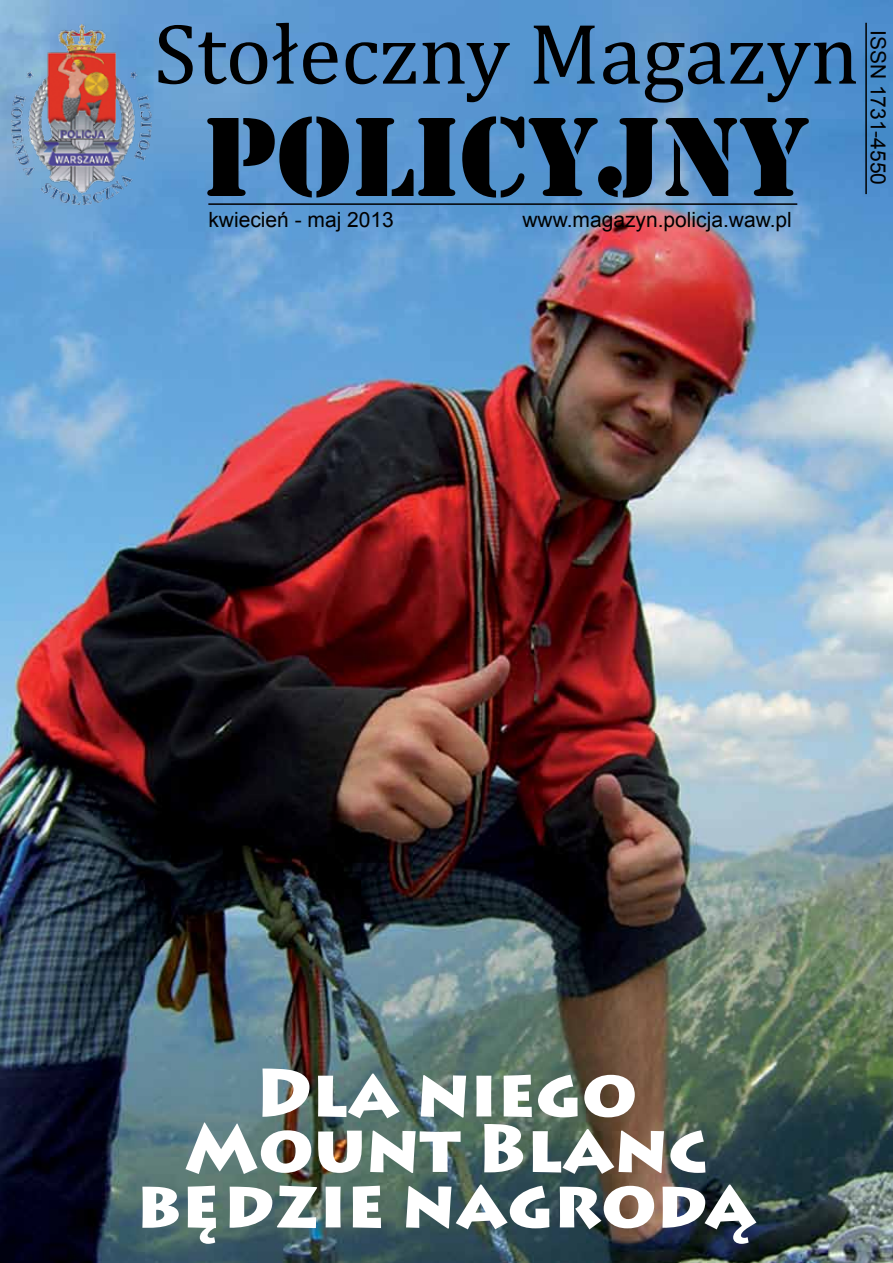
<style>
.page{position:relative;width:893px;height:1263px;background:#fff}
.page>*{position:absolute;margin:0;border:0;box-sizing:border-box;transform-origin:0 0}
.t1{font:117px "Stencil";color:#000}
.t2{font:87px "Cambria";color:#000}
.t3{font:900 67.5px/55.5px "Lithos Pro";color:#fff;text-align:center}
.t4{font:21px "Arial";color:#000}
</style>
<div class="page">
<img style="left:0;top:0;width:893px;height:1263px">
<img style="left:9px;top:23px;width:144px;height:181px">
<hr style="left:208px;top:203px;width:589px;height:2px;background:#000">
<hr style="left:865px;top:23px;width:2px;height:171px;background:#000">
<h2 class="t2" style="left:154px;top:3px;width:707px">Stołeczny Magazyn</h2>
<p class="t4" style="left:892px;top:30px;width:157px;rotate:90deg">ISSN 1731-4550</p>
<h1 class="t1" style="left:203px;top:90px;width:608px">pOlicyjny</h1>
<p class="t4" style="left:208px;top:205px;width:187px">kwiecień - maj 2013</p>
<p class="t4" style="left:522px;top:205px;width:271px">www.magazyn.policja.waw.pl</p>
<h3 class="t3" style="left:136px;top:1067px;width:621px">Dla niego<br>Mount Blanc będzie nagrodą</h3>
</div>
